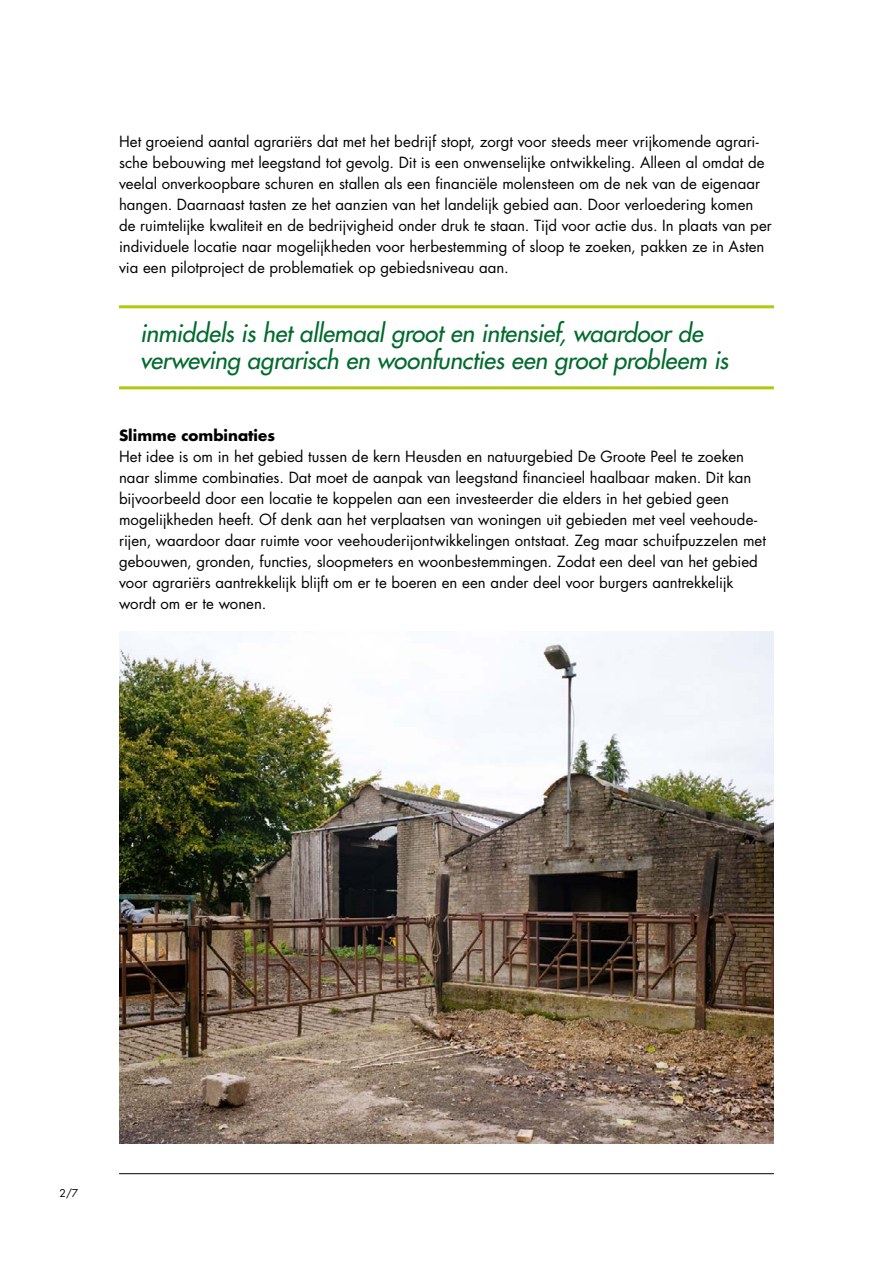
<style>
.page{position:relative;width:893px;height:1263px;background:#fff}
.page>*{position:absolute;margin:0;border:0;box-sizing:border-box;transform-origin:0 0}
.t1{font:italic 500 24px/27px "Futura Std";letter-spacing:-.01em;color:#006b2d}
.t2{font:15px/21px "Futura Std";color:#000}
.t3{font:700 15px "Futura Std";color:#000}
.t4{font:10.5px "Futura Std";color:#000}
</style>
<div class="page">
<hr style="left:119px;top:1173px;width:655px;height:1px;background:#000">
<hr style="left:119px;top:305px;width:655px;height:3px;background:#afca0b">
<hr style="left:119px;top:386px;width:655px;height:3px;background:#afca0b">
<img style="left:119px;top:631px;width:655px;height:513px">
<p class="t2" style="left:119px;top:131px;width:654px">Het groeiend aantal agrariërs dat met het bedrijf stopt, zorgt voor steeds meer vrijkomende agrari&shy;sche bebouwing met leegstand tot gevolg. Dit is een onwenselijke ontwikkeling. Alleen al omdat de veelal onverkoopbare schuren en stallen als een financiële molensteen om de nek van de eigenaar hangen. Daarnaast tasten ze het aanzien van het landelijk gebied aan. Door verloedering komen de ruimtelijke kwaliteit en de bedrijvigheid onder druk te staan. Tijd voor actie dus. In plaats van per individuele locatie naar mogelijkheden voor herbestemming of sloop te zoeken, pakken ze in Asten via een pilotproject de problematiek op gebiedsniveau aan.</p>
<h1 class="t1" style="left:140px;top:320px;width:590px">inmiddels is het allemaal groot en intensief, waardoor de verweving agrarisch en woonfuncties een groot probleem is</h1>
<p class="t3" style="left:119px;top:426px;width:157px">Slimme combinaties</p>
<p class="t2" style="left:119px;top:446px;width:648px">Het idee is om in het gebied tussen de kern Heusden en natuurgebied De Groote Peel te zoeken naar slimme combinaties. Dat moet de aanpak van leegstand financieel haalbaar maken. Dit kan bijvoorbeeld door een locatie te koppelen aan een investeerder die elders in het gebied geen mogelijkheden heeft. Of denk aan het verplaatsen van woningen uit gebieden met veel veehoude&shy;rijen, waardoor daar ruimte voor veehouderijontwikkelingen ontstaat. Zeg maar schuifpuzzelen met gebouwen, gronden, functies, sloopmeters en woonbestemmingen. Zodat een deel van het gebied voor agrariërs aantrekkelijk blijft om er te boeren en een ander deel voor burgers aantrekkelijk wordt om er te wonen.</p>
<p class="t4" style="left:60px;top:1187px;width:20px">2/7</p>
</div>
